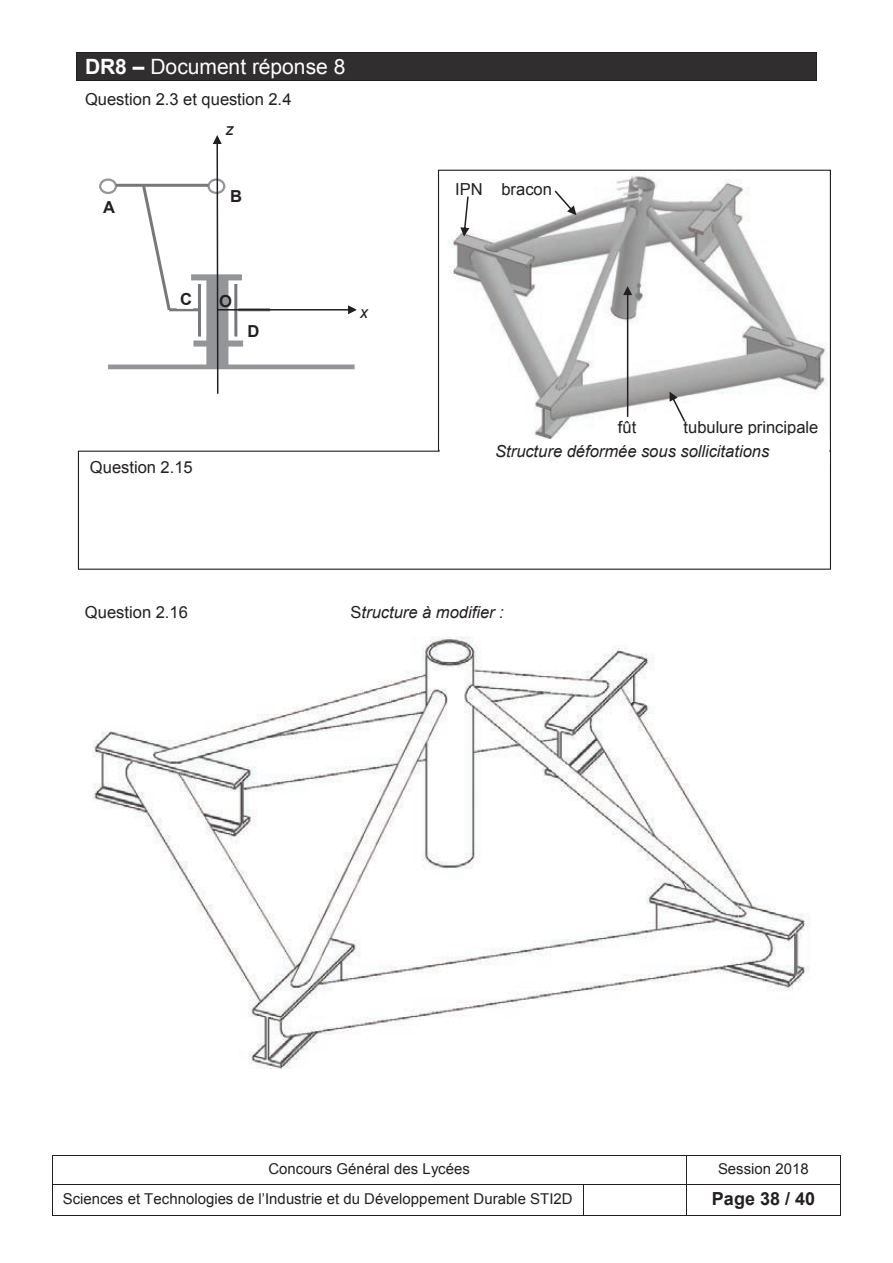
<style>
.page{position:relative;width:893px;height:1263px;background:#fff}
.page>*{position:absolute;margin:0;border:0;box-sizing:border-box;transform-origin:0 0}
.t1{font:21px "Arial";color:#fff}
.t2{font:700 18px "Arial";letter-spacing:.005em;color:#231f20}
.t3{font:16.5px "Arial";color:#231f20}
.t4{font:italic 16.5px "Arial";color:#231f20}
.t5{font:700 16.5px "Arial";color:#231f20}
.t6{font:15px "Arial";color:#231f20}
.t7{font:15px "Arial";color:#231f20}
.s1{font-weight:700}
.s2{font-style:normal}
</style>
<div class="page">
<hr style="left:53px;top:1155px;width:633px;height:1px;background:#231f20">
<hr style="left:687px;top:1155px;width:153px;height:1px;background:#231f20">
<svg style="left:52px;top:1155px;width:1px;height:30px"></svg>
<hr style="left:53px;top:1184px;width:530px;height:1px;background:#231f20">
<hr style="left:584px;top:1184px;width:102px;height:1px;background:#231f20">
<svg style="left:686px;top:1155px;width:1px;height:30px"></svg>
<hr style="left:687px;top:1184px;width:153px;height:1px;background:#231f20">
<svg style="left:840px;top:1155px;width:1px;height:30px"></svg>
<hr style="left:52px;top:1185px;width:1px;height:30px;background:#231f20">
<hr style="left:53px;top:1215px;width:530px;height:1px;background:#231f20">
<hr style="left:583px;top:1185px;width:1px;height:30px;background:#231f20">
<hr style="left:584px;top:1215px;width:102px;height:1px;background:#231f20">
<hr style="left:686px;top:1185px;width:1px;height:30px;background:#231f20">
<hr style="left:687px;top:1215px;width:153px;height:1px;background:#231f20">
<hr style="left:840px;top:1185px;width:1px;height:30px;background:#231f20">
<div style="left:77px;top:52px;width:739px;height:28px;background:#302e2f"></div>
<hr style="left:77px;top:52px;width:739px;height:1px;background:#231f20">
<hr style="left:77px;top:80px;width:739px;height:1px;background:#231f20">
<svg style="left:76px;top:52px;width:1px;height:29px"></svg>
<svg style="left:816px;top:52px;width:1px;height:29px"></svg>
<img style="left:92px;top:637px;width:718px;height:431px">
<div style="left:78px;top:451px;width:753px;height:119px;border:1px solid #231f20"></div>
<img style="left:448px;top:175px;width:380px;height:264px">
<div style="left:207px;top:280px;width:21px;height:85px;background:#939598"></div>
<div style="left:206px;top:279px;width:22px;height:87px;border:1px solid #939598"></div>
<hr style="left:109px;top:365px;width:245px;height:4px;background:#939598">
<div style="left:108px;top:364px;width:247px;height:5px;border:1px solid #939598"></div>
<div style="left:194px;top:341px;width:48px;height:5px;background:#939598"></div>
<div style="left:193px;top:340px;width:50px;height:7px;border:1px solid #939598"></div>
<div style="left:207px;top:178px;width:18px;height:16px;border:2px solid #939598;border-radius:50%"></div>
<svg style="left:100px;top:180px;width:16px;height:13px"></svg>
<div style="left:99px;top:178px;width:18px;height:16px;border:2px solid #939598;border-radius:50%"></div>
<hr style="left:116px;top:184px;width:93px;height:3px;background:#77787b">
<svg style="left:140px;top:183px;width:33px;height:129px"></svg>
<hr style="left:169px;top:308px;width:31px;height:3px;background:#77787b">
<hr style="left:198px;top:284px;width:3px;height:53px;background:#77787b">
<div style="left:192px;top:275px;width:49px;height:5px;background:#939598"></div>
<div style="left:191px;top:274px;width:51px;height:6px;border:1px solid #939598"></div>
<div style="left:177px;top:287px;width:16px;height:22px;border:1px solid #fff"></div>
<svg style="left:213px;top:135px;width:144px;height:259px"></svg>
<div style="left:440px;top:440px;width:389px;height:24px;background:#fff"></div>
<svg style="left:460px;top:196px;width:9px;height:41px"></svg>
<svg style="left:555px;top:191px;width:21px;height:24px"></svg>
<svg style="left:623px;top:286px;width:9px;height:131px"></svg>
<svg style="left:670px;top:392px;width:15px;height:30px"></svg>
<p class="t1" style="left:85px;top:52px;width:262px"><span class="s1">DR8</span> <span class="s1">–</span> Document réponse 8</p>
<p class="t3" style="left:85px;top:88px;width:208px">Question 2.3 et question 2.4</p>
<p class="t5" style="left:103px;top:196px;width:13px">A</p>
<p class="t4" style="left:226px;top:118px;width:10px">z</p>
<p class="t5" style="left:230px;top:185px;width:13px">B</p>
<p class="t5" style="left:180px;top:288px;width:13px">C</p>
<p class="t5" style="left:219px;top:290px;width:14px">O</p>
<p class="t5" style="left:248px;top:320px;width:13px">D</p>
<p class="t3" style="left:90px;top:456px;width:104px">Question 2.15</p>
<p class="t4" style="left:360px;top:301px;width:10px">x</p>
<p class="t3" style="left:455px;top:178px;width:29px">IPN</p>
<p class="t3" style="left:501px;top:178px;width:52px">bracon</p>
<p class="t3" style="left:618px;top:416px;width:20px">fût</p>
<p class="t3" style="left:683px;top:416px;width:136px">tubulure principale</p>
<p class="t4" style="left:495px;top:440px;width:276px">Structure déformée sous sollicitations</p>
<p class="t3" style="left:85px;top:601px;width:104px">Question 2.16</p>
<p class="t4" style="left:351px;top:601px;width:155px"><span class="s2">S</span>tructure à modifier :</p>
<p class="t7" style="left:268px;top:1159px;width:203px">Concours Général des Lycées</p>
<p class="t7" style="left:718px;top:1159px;width:92px">Session 2018</p>
<p class="t6" style="left:63px;top:1189px;width:511px">Sciences et Technologies de l’Industrie et du Développement Durable STI2D</p>
<p class="t2" style="left:712px;top:1186px;width:105px">Page 38 / 40</p>
</div>
